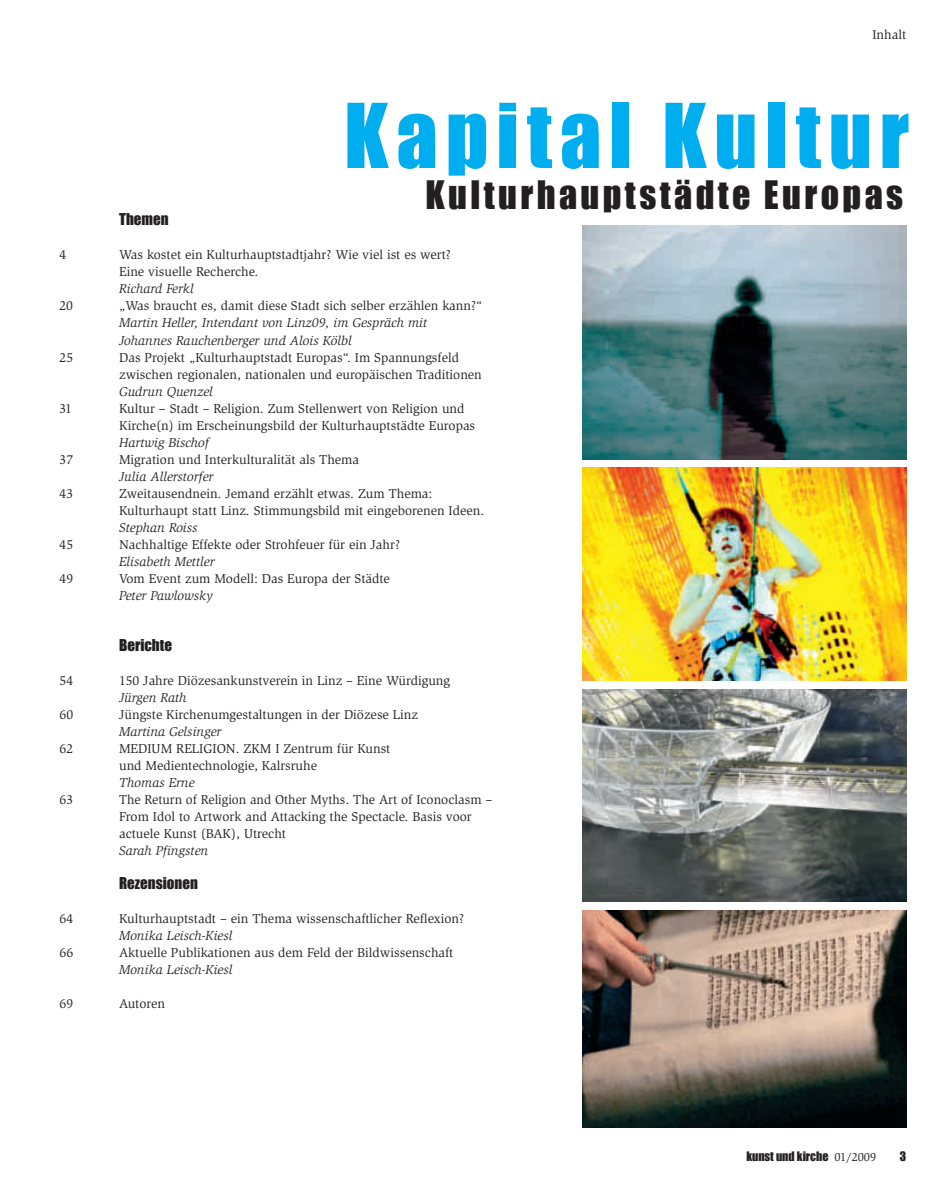
<style>
.page{position:relative;width:936px;height:1191px;background:#fff}
.page>*{position:absolute;margin:0;border:0;box-sizing:border-box;transform-origin:0 0}
.t1{font:82.5px "Impact";letter-spacing:.095em;color:#00aeef}
.t2{font:36px "Impact";letter-spacing:.095em;color:#231f20}
.t3{font:15px "Impact";color:#231f20}
.t4{font:13.2px/17px "Slimbach Std";color:#231f20}
.t5{font:italic 13.2px/17px "Slimbach";color:#231f20}
.t6{font:12px "Impact";color:#231f20}
.s1{font-family:"Slimbach Std"}
</style>
<div class="page">
<img style="left:583px;top:910px;width:323px;height:217px">
<img style="left:583px;top:689px;width:323px;height:212px">
<img style="left:583px;top:468px;width:323px;height:212px">
<img style="left:583px;top:225px;width:323px;height:234px">
<p class="t4" style="left:872px;top:26px;width:35px">Inhalt</p>
<p class="t3" style="left:119px;top:208px;width:51px">Themen</p>
<h1 class="t1" style="left:344px;top:72px;width:566px">Kapital Kultur</h1>
<h2 class="t2" style="left:425px;top:167px;width:479px">Kulturhauptstädte Europas</h2>
<p class="t4" style="left:60px;top:247px;width:8px">4</p>
<p class="t4" style="left:119px;top:247px;width:333px">Was kostet ein Kulturhauptstadtjahr? Wie viel ist es wert?<br>Eine visuelle Recherche.</p>
<p class="t5" style="left:119px;top:281px;width:76px">Richard Ferkl</p>
<p class="t4" style="left:60px;top:298px;width:15px">20</p>
<p class="t4" style="left:119px;top:298px;width:365px">„Was braucht es, damit diese Stadt sich selber erzählen kann?“</p>
<p class="t5" style="left:119px;top:315px;width:310px">Martin Heller, Intendant von Linz09, im Gespräch mit<br>Johannes Rauchenberger und Alois Kölbl</p>
<p class="t4" style="left:60px;top:349px;width:15px">25</p>
<p class="t4" style="left:119px;top:349px;width:364px">Das Projekt „Kulturhauptstadt Europas“. Im Spannungsfeld zwischen regionalen, nationalen und europäischen Traditionen</p>
<p class="t5" style="left:119px;top:383px;width:95px">Gudrun Quenzel</p>
<p class="t4" style="left:60px;top:400px;width:14px">31</p>
<p class="t4" style="left:119px;top:400px;width:357px">Kultur – Stadt – Religion. Zum Stellenwert von Religion und<br>Kirche(n) im Erscheinungsbild der Kulturhauptstädte Europas</p>
<p class="t5" style="left:119px;top:434px;width:91px">Hartwig Bischof</p>
<p class="t4" style="left:60px;top:451px;width:15px">37</p>
<p class="t4" style="left:119px;top:451px;width:241px">Migration und Interkulturalität als Thema</p>
<p class="t5" style="left:119px;top:468px;width:96px">Julia Allerstorfer</p>
<p class="t4" style="left:60px;top:485px;width:15px">43</p>
<p class="t4" style="left:119px;top:485px;width:366px">Zweitausendnein. Jemand erzählt etwas. Zum Thema:<br>Kulturhaupt statt Linz. Stimmungsbild mit eingeborenen Ideen.</p>
<p class="t5" style="left:119px;top:519px;width:80px">Stephan Roiss</p>
<p class="t4" style="left:60px;top:536px;width:15px">45</p>
<p class="t4" style="left:119px;top:536px;width:282px">Nachhaltige Effekte oder Strohfeuer für ein Jahr?</p>
<p class="t5" style="left:119px;top:553px;width:97px">Elisabeth Mettler</p>
<p class="t4" style="left:60px;top:570px;width:15px">49</p>
<p class="t4" style="left:119px;top:570px;width:272px">Vom Event zum Modell: Das Europa der Städte</p>
<p class="t5" style="left:119px;top:587px;width:95px">Peter Pawlowsky</p>
<p class="t3" style="left:119px;top:633px;width:54px">Berichte</p>
<p class="t4" style="left:60px;top:672px;width:15px">54</p>
<p class="t4" style="left:119px;top:672px;width:332px">150 Jahre Diözesankunstverein in Linz – Eine Würdigung</p>
<p class="t5" style="left:119px;top:689px;width:69px">Jürgen Rath</p>
<p class="t4" style="left:60px;top:706px;width:15px">60</p>
<p class="t4" style="left:119px;top:706px;width:300px">Jüngste Kirchenumgestaltungen in der Diözese Linz</p>
<p class="t5" style="left:119px;top:723px;width:104px">Martina Gelsinger</p>
<p class="t4" style="left:60px;top:740px;width:15px">62</p>
<p class="t4" style="left:119px;top:740px;width:273px">MEDIUM RELIGION. ZKM I Zentrum für Kunst und Medientechnologie, Kalrsruhe</p>
<p class="t5" style="left:119px;top:774px;width:77px">Thomas Erne</p>
<p class="t4" style="left:60px;top:791px;width:15px">63</p>
<p class="t4" style="left:119px;top:791px;width:375px">The Return of Religion and Other Myths. The Art of Iconoclasm –<br>From Idol to Artwork and Attacking the Spectacle. Basis voor actuele Kunst (BAK), Utrecht</p>
<p class="t5" style="left:119px;top:842px;width:91px">Sarah Pfingsten</p>
<p class="t3" style="left:119px;top:871px;width:80px">Rezensionen</p>
<p class="t4" style="left:60px;top:910px;width:15px">64</p>
<p class="t4" style="left:119px;top:910px;width:346px">Kulturhauptstadt – ein Thema wissenschaftlicher Reflexion?</p>
<p class="t5" style="left:119px;top:927px;width:115px">Monika Leisch-Kiesl</p>
<p class="t4" style="left:60px;top:944px;width:15px">66</p>
<p class="t4" style="left:119px;top:944px;width:336px">Aktuelle Publikationen aus dem Feld der Bildwissenschaft</p>
<p class="t5" style="left:119px;top:961px;width:115px">Monika Leisch-Kiesl</p>
<p class="t4" style="left:60px;top:995px;width:15px">69</p>
<p class="t4" style="left:119px;top:995px;width:47px">Autoren</p>
<p class="t6" style="left:746px;top:1147px;width:132px">kunst und kirche <span class="s1">01/2009</span></p>
<p class="t6" style="left:899px;top:1147px;width:8px">3</p>
</div>
